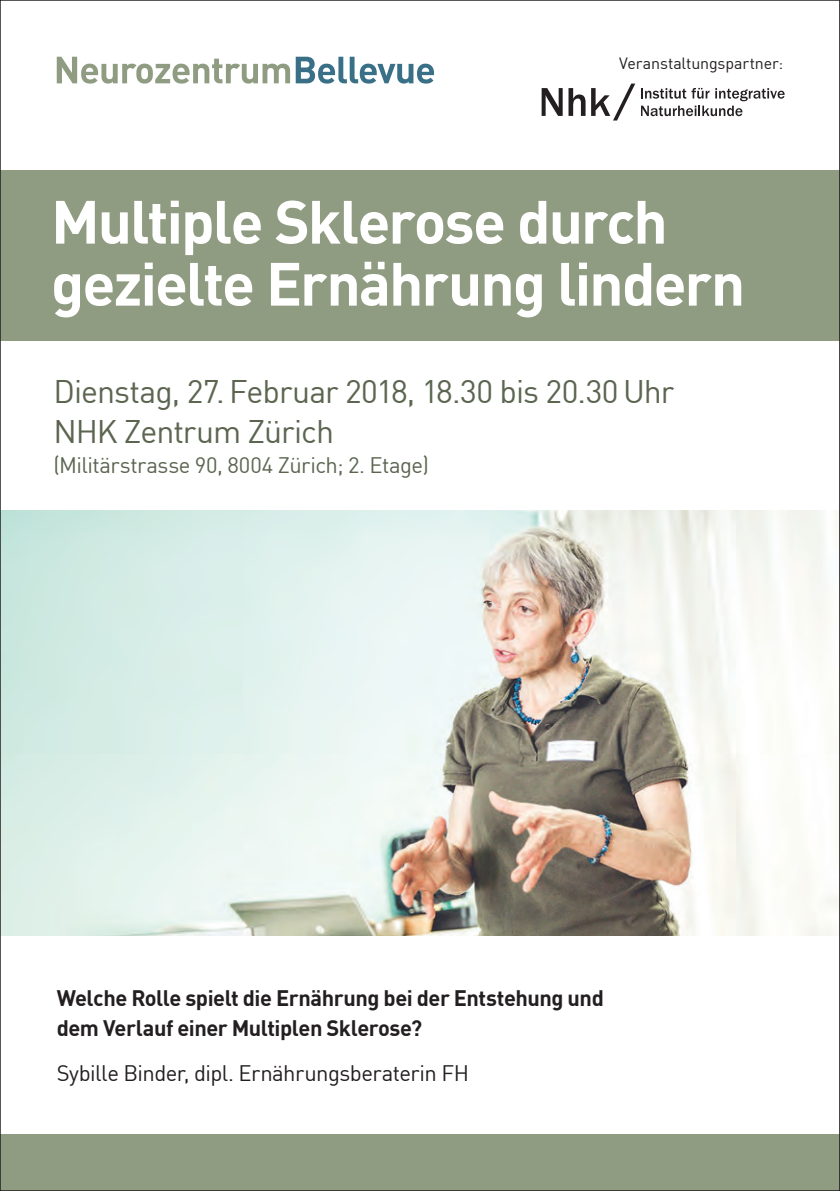
<style>
.page{position:relative;width:840px;height:1191px;background:#fff}
.page>*{position:absolute;margin:0;border:0;box-sizing:border-box;transform-origin:0 0}
.t1{font:700 60px/62px "DIN Pro";letter-spacing:-.035em;color:#fff}
.t2{font:32px/40px "DIN Pro";letter-spacing:-.035em;color:#5b6550}
.t3{font:700 22px/30px "DIN Pro";letter-spacing:-.02em;color:#231f20}
.t4{font:22px "DIN Pro";letter-spacing:-.025em;color:#231f20}
.t5{font:22px "DIN Pro";letter-spacing:-.02em;color:#5b6550}
.t6{font:16px "DIN Pro";letter-spacing:-.01em;color:#231f20}
</style>
<div class="page">
<img style="left:2px;top:510px;width:835px;height:425px">
<svg style="left:57px;top:57px;width:377px;height:27px"></svg>
<div style="left:0;top:170px;width:839px;height:170px;background:#8f9c81"></div>
<div style="left:0;top:1134px;width:839px;height:57px;background:#8f9c81"></div>
<svg style="left:541px;top:88px;width:21px;height:28px"></svg>
<svg style="left:568px;top:84px;width:216px;height:36px"></svg>
<svg style="left:839px;top:0;width:1px;height:1191px"></svg>
<p class="t6" style="left:619px;top:51px;width:165px">Veranstaltungspartner:</p>
<p class="t1" style="left:51px;top:187px;width:695px">Multiple Sklerose durch gezielte Ernährung lindern</p>
<p class="t2" style="left:53px;top:369px;width:622px">Dienstag, 27. Februar 2018, 18.30 bis 20.30 Uhr<br>NHK Zentrum Zürich</p>
<p class="t5" style="left:53px;top:448px;width:376px">(Militärstrasse 90, 8004 Zürich; 2. Etage)</p>
<p class="t3" style="left:57px;top:981px;width:548px">Welche Rolle spielt die Ernährung bei der Entstehung und dem Verlauf einer Multiplen Sklerose?</p>
<p class="t4" style="left:57px;top:1056px;width:413px">Sybille Binder, dipl. Ernährungsberaterin FH</p>
</div>
